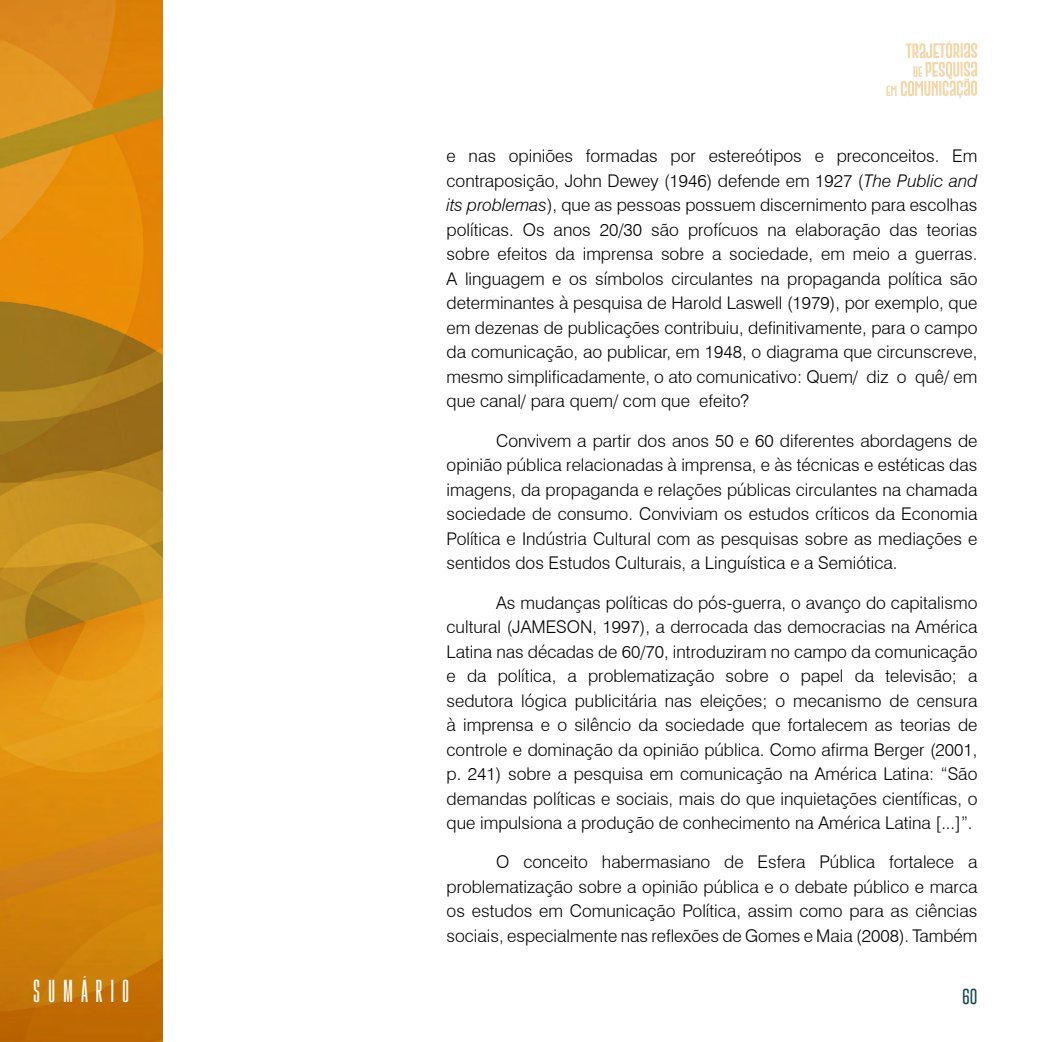
<style>
.page{position:relative;width:1042px;height:1042px;background:#fff}
.page>*{position:absolute;margin:0;border:0;box-sizing:border-box;transform-origin:0 0}
.t1{font:26.25px "Gobold High";letter-spacing:.3em;color:#fff}
.t2{font:300 17.5px/24.5px "Swiss 721 BT";color:#000;text-align:justify}
.t3{font:100 15.75px "Gobold";color:#0d4546}
.s1{font-style:italic}
</style>
<div class="page">
<svg style="left:886px;top:41px;width:91px;height:57px"></svg>
<img style="left:0;top:0;width:162px;height:1042px">
<h1 class="t1" style="left:33px;top:974px;width:98px">SUMÁRIO</h1>
<p class="t2" style="left:446px;top:144px;width:532px">e nas opiniões formadas por estereótipos e preconceitos. Em contraposição, John Dewey (1946) defende em 1927 (<span class="s1">The Public and its problemas</span>), que as pessoas possuem discernimento para escolhas políticas. Os anos 20/30 são profícuos na elaboração das teorias sobre efeitos da imprensa sobre a sociedade, em meio a guerras.<br>A linguagem e os símbolos circulantes na propaganda política são determinantes à pesquisa de Harold Laswell (1979), por exemplo, que em dezenas de publicações contribuiu, definitivamente, para o campo da comunicação, ao publicar, em 1948, o diagrama que circunscreve, mesmo simplificadamente, o ato comunicativo: Quem/ diz o quê/ em que canal/ para quem/ com que efeito?</p>
<p class="t2" style="left:446px;top:428px;width:532px;text-indent:50px">Convivem a partir dos anos 50 e 60 diferentes abordagens de opinião pública relacionadas à imprensa, e às técnicas e estéticas das imagens, da propaganda e relações públicas circulantes na chamada sociedade de consumo. Conviviam os estudos críticos da Economia Política e Indústria Cultural com as pesquisas sobre as mediações e sentidos dos Estudos Culturais, a Linguística e a Semiótica.</p>
<p class="t2" style="left:446px;top:590px;width:532px;text-indent:50px">As mudanças políticas do pós-guerra, o avanço do capitalismo cultural (JAMESON, 1997), a derrocada das democracias na América Latina nas décadas de 60/70, introduziram no campo da comunicação e da política, a problematização sobre o papel da televisão; a sedutora lógica publicitária nas eleições; o mecanismo de censura à imprensa e o silêncio da sociedade que fortalecem as teorias de controle e dominação da opinião pública. Como afirma Berger (2001, p. 241) sobre a pesquisa em comunicação na América Latina: “São demandas políticas e sociais, mais do que inquietações científicas, o que impulsiona a produção de conhecimento na América Latina [...]”.</p>
<p class="t2" style="left:446px;top:850px;width:532px;text-indent:50px">O conceito habermasiano de Esfera Pública fortalece a problematização sobre a opinião pública e o debate público e marca os estudos em Comunicação Política, assim como para as ciências sociais, especialmente nas reflexões de Gomes e Maia (2008). Também</p>
<p class="t3" style="left:962px;top:986px;width:17px">60</p>
</div>
